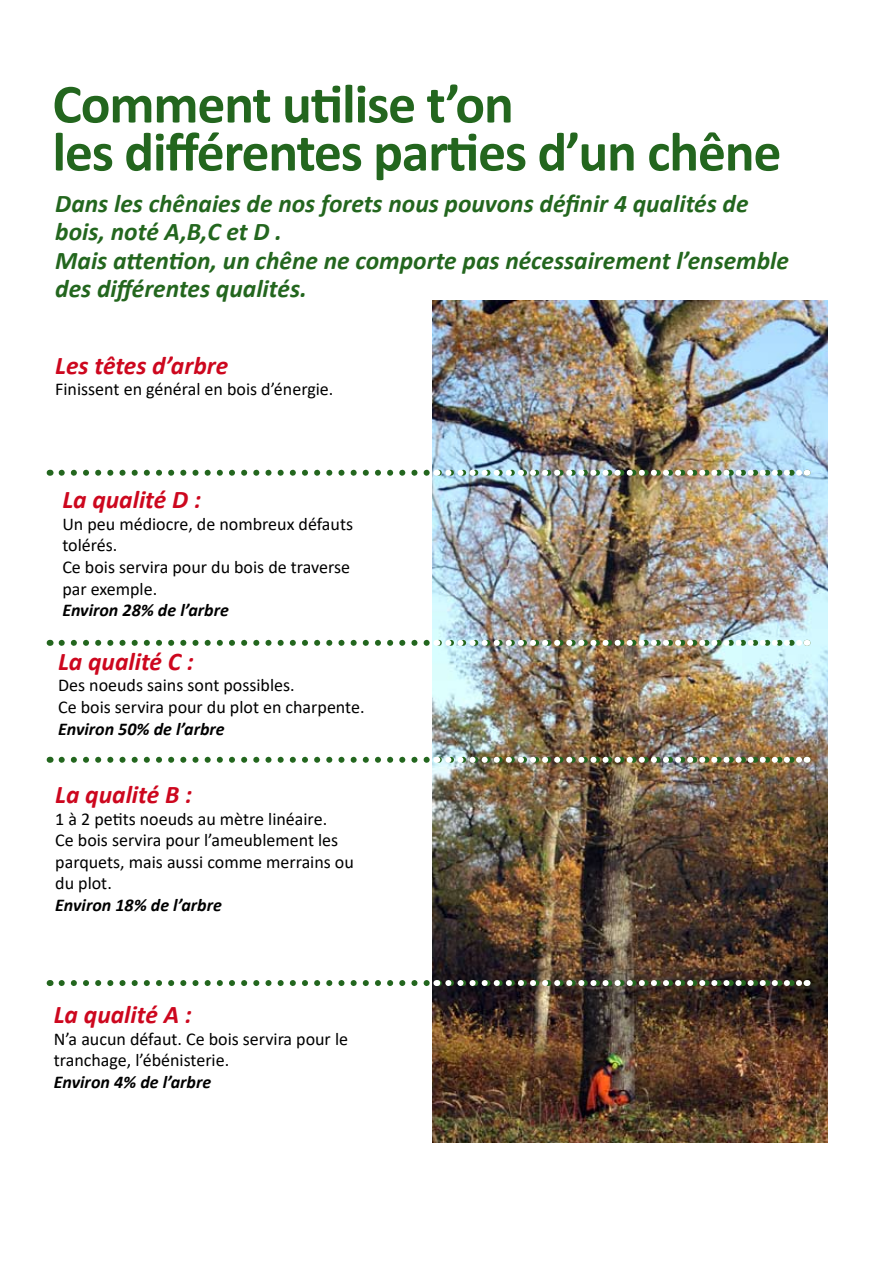
<style>
.page{position:relative;width:893px;height:1263px;background:#fff}
.page>*{position:absolute;margin:0;border:0;box-sizing:border-box;transform-origin:0 0}
.t1{font:700 55.5px/48px "Calibri";letter-spacing:-.02em;color:#23661e}
.t2{font:italic 700 25.5px/28.5px "Calibri";color:#23661e}
.t3{font:italic 700 25.5px "Calibri";color:#cd071e}
.t4{font:18px/21.6px "Calibri";color:#000}
.t5{font:italic 700 18px "Calibri";color:#000}
</style>
<div class="page">
<img style="left:432px;top:300px;width:396px;height:842px">
<img style="left:62px;top:640px;width:738px;height:6px">
<img style="left:62px;top:757px;width:738px;height:6px">
<svg style="left:62px;top:980px;width:738px;height:6px"></svg>
<img style="left:62px;top:470px;width:738px;height:6px">
<h1 class="t1" style="left:52px;top:79px;width:730px">Comment utilise t’on<br>les différentes parties d’un chêne</h1>
<h2 class="t2" style="left:55px;top:188px;width:735px">Dans les chênaies de nos forets nous pouvons définir 4 qualités de bois, noté A,B,C et D .<br>Mais attention, un chêne ne comporte pas nécessairement l’ensemble des différentes qualités.</h2>
<h2 class="t3" style="left:55px;top:347px;width:175px">Les têtes d’arbre</h2>
<p class="t4" style="left:55px;top:378px;width:280px">Finissent en général en bois d’énergie.</p>
<h2 class="t3" style="left:62px;top:482px;width:140px">La qualité D :</h2>
<p class="t4" style="left:62px;top:512px;width:292px">Un peu médiocre, de nombreux défauts tolérés.<br>Ce bois servira pour du bois de traverse par exemple.</p>
<p class="t5" style="left:62px;top:597px;width:168px">Environ 28% de l’arbre</p>
<h2 class="t3" style="left:58px;top:643px;width:137px">La qualité C :</h2>
<p class="t4" style="left:58px;top:674px;width:308px">Des noeuds sains sont possibles.<br>Ce bois servira pour du plot en charpente.</p>
<p class="t5" style="left:58px;top:716px;width:168px">Environ 50% de l’arbre</p>
<h2 class="t3" style="left:55px;top:776px;width:138px">La qualité B :</h2>
<p class="t4" style="left:55px;top:807px;width:300px">1 à 2 petits noeuds au mètre linéaire.<br>Ce bois servira pour l’ameublement les parquets, mais aussi comme merrains ou du plot.</p>
<p class="t5" style="left:55px;top:892px;width:168px">Environ 18% de l’arbre</p>
<h2 class="t3" style="left:54px;top:996px;width:140px">La qualité A :</h2>
<p class="t4" style="left:54px;top:1027px;width:296px">N’a aucun défaut. Ce bois servira pour le tranchage, l’ébénisterie.</p>
<p class="t5" style="left:54px;top:1069px;width:159px">Environ 4% de l’arbre</p>
</div>
